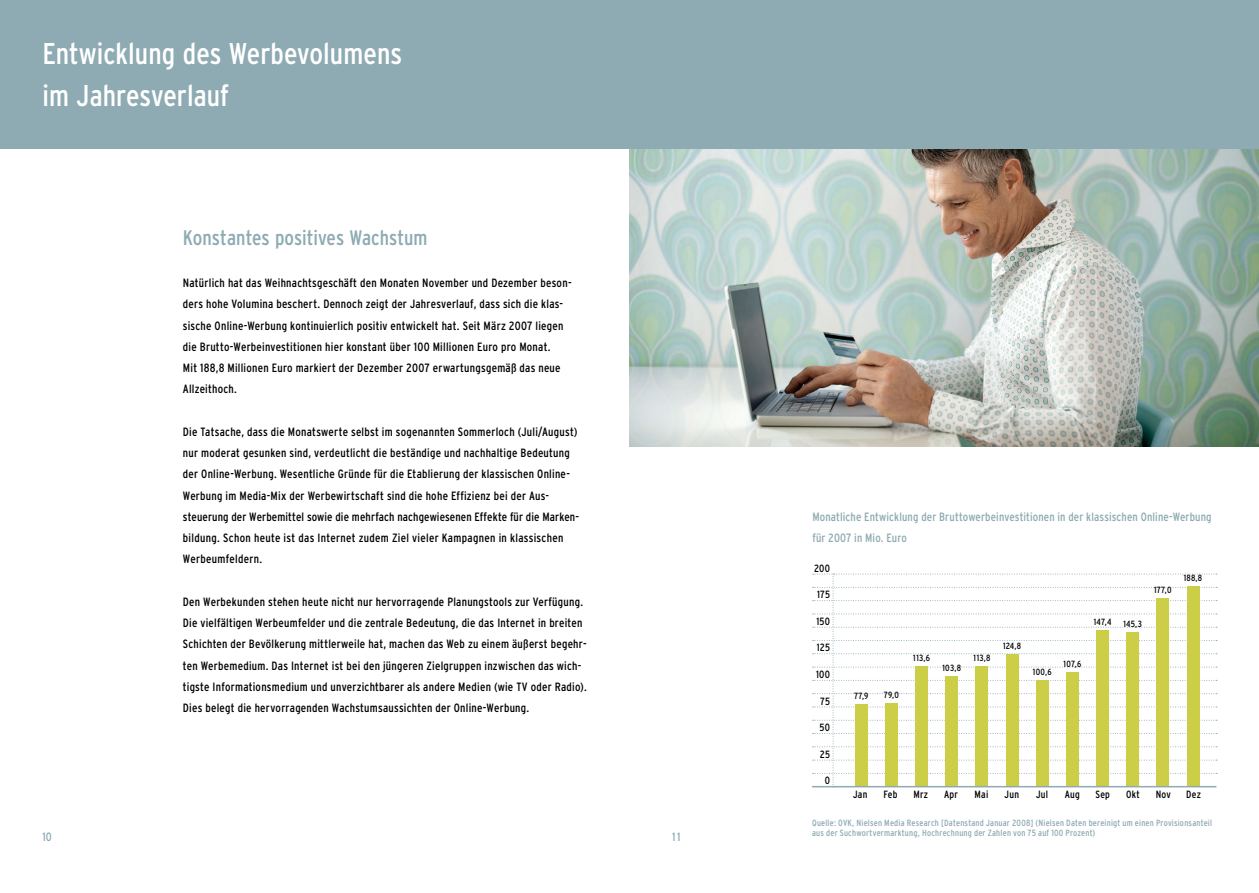
<style>
.page{position:relative;width:1259px;height:893px;background:#fff}
.page>*{position:absolute;margin:0;border:0;box-sizing:border-box;transform-origin:0 0}
.t1{font:condensed 30px/42.5px "Interstate";color:#fff}
.t2{font:condensed 21px "Interstate";color:#8eaab2}
.t3{font:condensed 12px/21.3px "Interstate";letter-spacing:.02em;color:#000}
.t4{font:condensed 12px/21.3px "Interstate";letter-spacing:.01em;color:#8eaab2}
.t5{font:condensed 10.5px "Interstate";letter-spacing:.02em;color:#000}
.t6{font:condensed 9px/10.5px "Interstate";letter-spacing:.025em;color:#8eaab2}
.t7{font:condensed 9px "Interstate";letter-spacing:.025em;color:#000}
</style>
<div class="page">
<img style="left:629px;top:149px;width:630px;height:297px">
<div style="left:0;top:0;width:1259px;height:149px;background:#8eaab2"></div>
<svg style="left:813px;top:574px;width:404px;height:213px"></svg>
<div style="left:1126px;top:632px;width:13px;height:155px;background:#ccce47"></div>
<div style="left:915px;top:666px;width:13px;height:121px;background:#ccce47"></div>
<div style="left:945px;top:676px;width:13px;height:111px;background:#ccce47"></div>
<div style="left:855px;top:704px;width:12px;height:83px;background:#ccce47"></div>
<div style="left:885px;top:703px;width:13px;height:84px;background:#ccce47"></div>
<div style="left:975px;top:666px;width:13px;height:121px;background:#ccce47"></div>
<div style="left:1005px;top:654px;width:13px;height:133px;background:#ccce47"></div>
<div style="left:1036px;top:680px;width:12px;height:107px;background:#ccce47"></div>
<div style="left:1066px;top:672px;width:12px;height:115px;background:#ccce47"></div>
<div style="left:1096px;top:630px;width:13px;height:157px;background:#ccce47"></div>
<div style="left:1186px;top:586px;width:13px;height:201px;background:#ccce47"></div>
<div style="left:1156px;top:598px;width:13px;height:189px;background:#ccce47"></div>
<hr style="left:812px;top:786px;width:404px;height:1px;background:#8eaab2">
<h1 class="t1" style="left:43px;top:34px;width:361px">Entwicklung des Werbevolumens im Jahresverlauf</h1>
<h2 class="t2" style="left:183px;top:229px;width:246px">Konstantes positives Wachstum</h2>
<p class="t3" style="left:183px;top:273px;width:390px">Natürlich hat das Weihnachtsgeschäft den Monaten November und Dezember beson&shy;ders hohe Volumina beschert. Dennoch zeigt der Jahresverlauf, dass sich die klas&shy;sische Online-Werbung kontinuierlich positiv entwickelt hat. Seit März 2007 liegen die Brutto-Werbeinvestitionen hier konstant über 100 Millionen Euro pro Monat.<br>Mit 188,8 Millionen Euro markiert der Dezember 2007 erwartungsgemäß das neue Allzeithoch.</p>
<p class="t3" style="left:183px;top:422px;width:398px">Die Tatsache, dass die Monatswerte selbst im sogenannten Sommerloch (Juli/August) nur moderat gesunken sind, verdeutlicht die beständige und nachhaltige Bedeutung der Online-Werbung. Wesentliche Gründe für die Etablierung der klassischen Online-Werbung im Media-Mix der Werbewirtschaft sind die hohe Effizienz bei der Aus&shy;steuerung der Werbemittel sowie die mehrfach nachgewiesenen Effekte für die Marken&shy;bildung. Schon heute ist das Internet zudem Ziel vieler Kampagnen in klassischen Werbeumfeldern.</p>
<p class="t3" style="left:183px;top:592px;width:405px">Den Werbekunden stehen heute nicht nur hervorragende Planungstools zur Verfügung.<br>Die vielfältigen Werbeumfelder und die zentrale Bedeutung, die das Internet in breiten Schichten der Bevölkerung mittlerweile hat, machen das Web zu einem äußerst begehr&shy;ten Werbemedium. Das Internet ist bei den jüngeren Zielgruppen inzwischen das wich&shy;tigste Informationsmedium und unverzichtbarer als andere Medien (wie TV oder Radio).<br>Dies belegt die hervorragenden Wachstumsaussichten der Online-Werbung.</p>
<p class="t4" style="left:43px;top:827px;width:11px">10</p>
<p class="t4" style="left:672px;top:827px;width:10px">11</p>
<p class="t4" style="left:812px;top:507px;width:401px">Monatliche Entwicklung der Bruttowerbeinvestitionen in der klassischen Online-Werbung für 2007 in Mio. Euro</p>
<p class="t5" style="left:814px;top:564px;width:17px">200</p>
<p class="t5" style="left:817px;top:591px;width:14px">175</p>
<p class="t5" style="left:816px;top:617px;width:15px">150</p>
<p class="t5" style="left:817px;top:644px;width:15px">125</p>
<p class="t5" style="left:816px;top:670px;width:15px">100</p>
<p class="t5" style="left:820px;top:697px;width:11px">75</p>
<p class="t5" style="left:819px;top:723px;width:12px">50</p>
<p class="t5" style="left:820px;top:750px;width:12px">25</p>
<p class="t5" style="left:824px;top:777px;width:7px">0</p>
<p class="t7" style="left:854px;top:692px;width:16px">77,9</p>
<p class="t7" style="left:884px;top:691px;width:17px">79,0</p>
<p class="t7" style="left:913px;top:654px;width:18px">113,6</p>
<p class="t7" style="left:942px;top:665px;width:20px">103,8</p>
<p class="t7" style="left:973px;top:654px;width:19px">113,8</p>
<p class="t7" style="left:1003px;top:642px;width:20px">124,8</p>
<p class="t7" style="left:1033px;top:668px;width:20px">100,6</p>
<p class="t7" style="left:1063px;top:661px;width:19px">107,6</p>
<p class="t7" style="left:1094px;top:618px;width:19px">147,4</p>
<p class="t7" style="left:1123px;top:621px;width:20px">145,3</p>
<p class="t7" style="left:1154px;top:587px;width:19px">177,0</p>
<p class="t7" style="left:1183px;top:574px;width:20px">188,8</p>
<p class="t5" style="left:853px;top:790px;width:16px">Jan</p>
<p class="t5" style="left:883px;top:790px;width:16px">Feb</p>
<p class="t5" style="left:913px;top:790px;width:16px">Mrz</p>
<p class="t5" style="left:944px;top:790px;width:15px">Apr</p>
<p class="t5" style="left:974px;top:790px;width:15px">Mai</p>
<p class="t5" style="left:1004px;top:790px;width:16px">Jun</p>
<p class="t5" style="left:1036px;top:790px;width:14px">Jul</p>
<p class="t5" style="left:1065px;top:790px;width:16px">Aug</p>
<p class="t5" style="left:1095px;top:790px;width:16px">Sep</p>
<p class="t5" style="left:1126px;top:790px;width:15px">Okt</p>
<p class="t5" style="left:1155px;top:790px;width:17px">Nov</p>
<p class="t5" style="left:1186px;top:790px;width:16px">Dez</p>
<p class="t6" style="left:812px;top:818px;width:401px">Quelle: OVK, Nielsen Media Research [Datenstand Januar 2008] (Nielsen Daten bereinigt um einen Provisionsanteil aus der Suchwortvermarktung, Hochrechnung der Zahlen von 75 auf 100 Prozent)</p>
</div>
